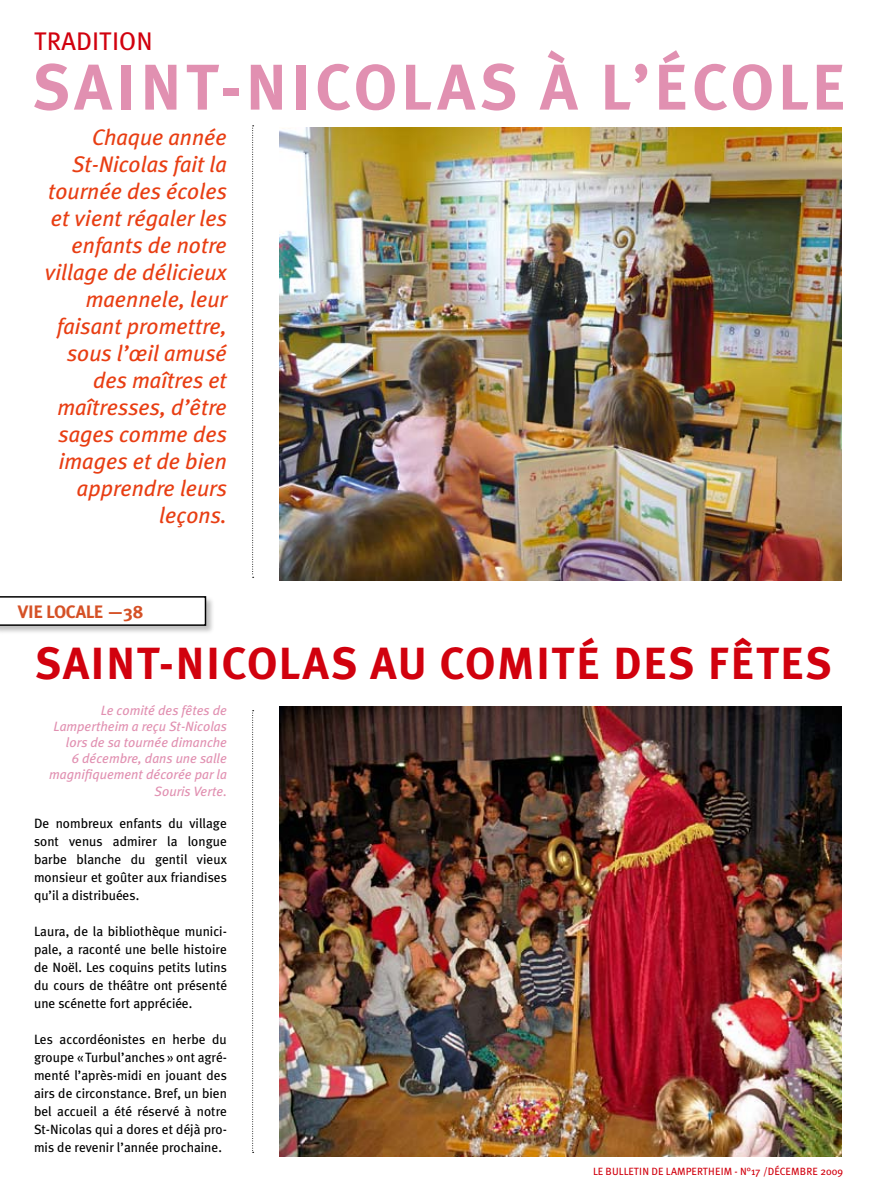
<style>
.page{position:relative;width:893px;height:1191px;background:#fff}
.page>*{position:absolute;margin:0;border:0;box-sizing:border-box;transform-origin:0 0}
.t1{font:700 64.5px "Meta Plus";letter-spacing:.06em;color:#e190b1}
.t2{font:700 45px "Meta Plus";letter-spacing:.03em;color:#d1010e}
.t3{font:25.5px "Meta Plus";color:#d1010e}
.t4{font:italic 22.5px/27px "Meta Plus";color:#e83e13;text-align:right}
.t5{font:700 18px "Meta Plus";letter-spacing:-.02em;color:#d55126}
.t6{font:13.5px/18px "Meta Plus";color:#000;text-align:justify}
.t7{font:italic 13.5px/16.2px "Meta Plus";color:#e190b1;text-align:right}
.t8{font:10.5px "Meta Plus";letter-spacing:.005em;color:#d1010e}
</style>
<div class="page">
<div style="left:0;top:595px;width:216px;height:40px;background:#000;opacity:.25"></div>
<svg style="left:0;top:596px;width:206px;height:30px"></svg>
<svg style="left:252px;top:125px;width:2px;height:453px"></svg>
<img style="left:279px;top:128px;width:563px;height:452px">
<svg style="left:252px;top:710px;width:2px;height:443px"></svg>
<img style="left:279px;top:706px;width:563px;height:450px">
<h3 class="t3" style="left:34px;top:26px;width:120px">TRADITION</h3>
<h1 class="t1" style="left:33px;top:50px;width:814px">SAINT-NICOLAS À L’ÉCOLE</h1>
<p class="t4" style="left:45px;top:124px;width:184px">Chaque année<br>St-Nicolas fait la tournée des écoles et vient régaler les enfants de notre village de délicieux maennele, leur faisant promettre, sous l’œil amusé des maîtres et maîtresses, d’être sages comme des images et de bien apprendre leurs leçons.</p>
<h3 class="t5" style="left:18px;top:601px;width:127px">VIE LOCALE —38</h3>
<h2 class="t2" style="left:35px;top:637px;width:798px">SAINT-NICOLAS AU COMITÉ DES FÊTES</h2>
<p class="t7" style="left:49px;top:701px;width:179px">Le comité des fêtes de<br>Lampertheim a reçu St-Nicolas lors de sa tournée dimanche<br>6 décembre, dans une salle magnifiquement décorée par la<br>Souris Verte.</p>
<p class="t6" style="left:34px;top:814px;width:194px">De nombreux enfants du village sont venus admirer la longue barbe blanche du gentil vieux monsieur et goûter aux friandises qu’il a distribuées.</p>
<p class="t6" style="left:34px;top:922px;width:194px">Laura, de la bibliothèque munici&shy;pale, a raconté une belle histoire de Noël. Les coquins petits lutins du cours de théâtre ont présenté une scénette fort appréciée.</p>
<p class="t6" style="left:34px;top:1030px;width:194px">Les accordéonistes en herbe du groupe «Turbul’anches» ont agré&shy;menté l’après-midi en jouant des airs de circonstance. Bref, un bien bel accueil a été réservé à notre St-Nicolas qui a dores et déjà pro&shy;mis de revenir l’année prochaine.</p>
<p class="t8" style="left:593px;top:1165px;width:251px">LE BULLETIN DE LAMPERTHEIM - N°17 /DÉCEMBRE 2009</p>
</div>
